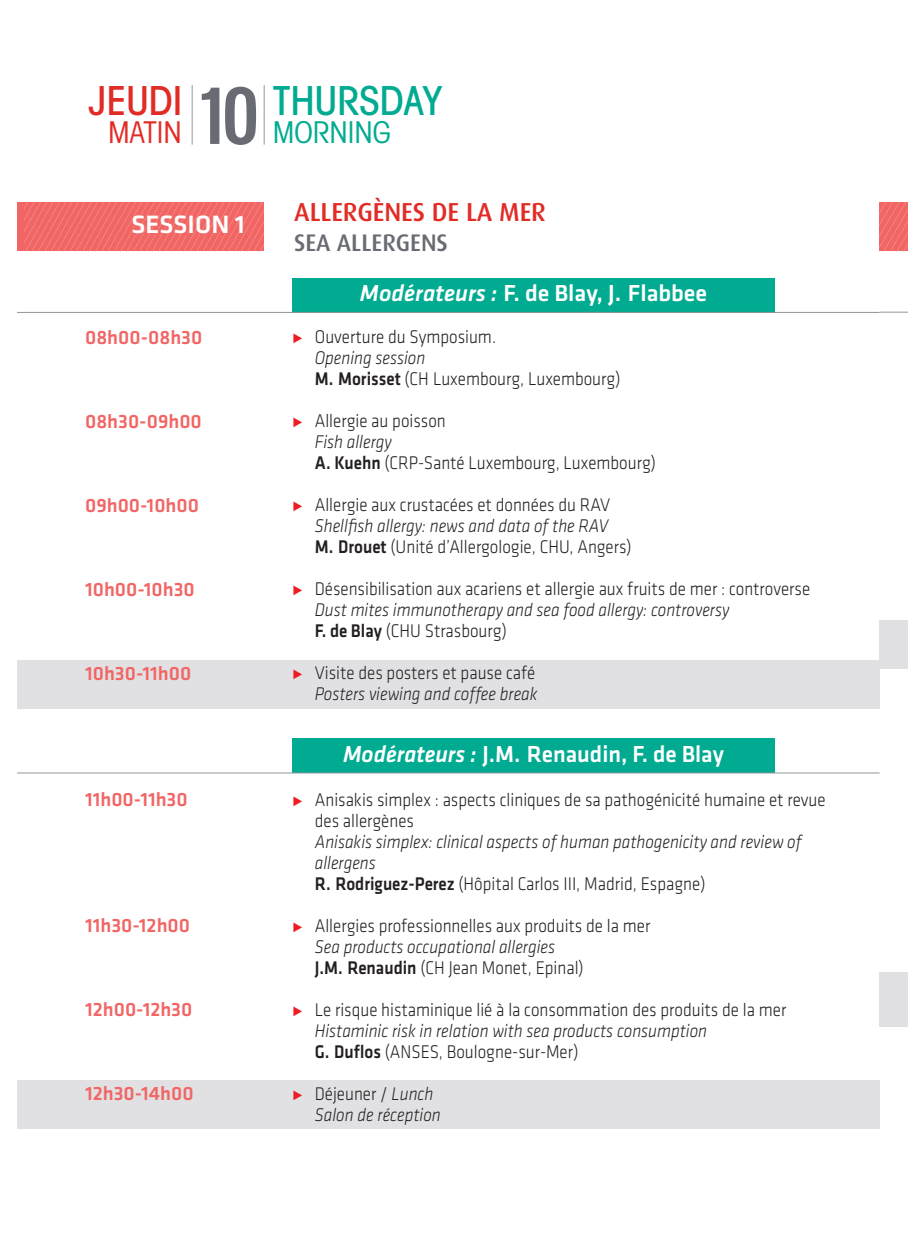
<style>
.page{position:relative;width:908px;height:1248px;background:#fff}
.page>*{position:absolute;margin:0;border:0;box-sizing:border-box;transform-origin:0 0}
.t1{font:500 condensed 40px "Avant Garde";color:#00ab91}
.t2{font:condensed 30px "Avant Garde";color:#00ab91}
.t3{font:condensed 30px "Avant Garde";color:#e12c26}
.t4{font:500 26px "Dax";letter-spacing:-.005em;color:#e12c26}
.t5{font:500 26px "Klavika";color:#fff}
.t6{font:500 24px "Klavika";color:#fff}
.t7{font:500 24px "Dax";color:#696b73}
.t8{font:500 20px "Klavika";color:#f16665}
.t9{font:300 19px/21px "Klavika";color:#231f20;scale:.9 1}
.t10{font:italic 300 19px/21px "Klavika";color:#231f20;scale:.9 1}
.s1{color:#e12c26}
.s2{font-family:"Olympia";font-weight:600;font-size:78px;color:#696b73}
.s3{font-style:italic}
.s4{color:#ee1d23}
.s5{font-weight:500}
.s6{font-style:normal;color:#ee1d23}
.s7{font-style:normal}
.s8{font-weight:500;font-style:normal}
</style>
<div class="page">
<div style="left:17px;top:660px;width:862px;height:48px;background:#e1e1e3"></div>
<div style="left:17px;top:1079px;width:862px;height:49px;background:#e1e1e3"></div>
<div style="left:879px;top:972px;width:28px;height:54px;background:#e1e1e3"></div>
<div style="left:879px;top:619px;width:28px;height:49px;background:#e1e1e3"></div>
<img style="left:17px;top:202px;width:247px;height:49px">
<img style="left:879px;top:202px;width:28px;height:49px">
<div style="left:292px;top:278px;width:482px;height:34px;background:#00ab91"></div>
<div style="left:292px;top:738px;width:482px;height:35px;background:#00ab91"></div>
<hr style="left:17px;top:312px;width:862px;height:1px;background:#939598">
<hr style="left:17px;top:772px;width:862px;height:1px;background:#939598">
<svg style="left:879px;top:311px;width:28px;height:1px"></svg>
<hr style="left:191px;top:85px;width:1px;height:60px;background:#939598">
<hr style="left:263px;top:85px;width:1px;height:60px;background:#939598">
<h1 class="t1" style="left:89px;top:86px;width:355px"><span class="s1">JEUDI</span> <span class="s2">10</span> THURSDAY</h1>
<h2 class="t3" style="left:108px;top:121px;width:75px">MATIN</h2>
<h2 class="t2" style="left:272px;top:121px;width:120px">MORNING</h2>
<h3 class="t5" style="left:131px;top:216px;width:115px">SESSION 1</h3>
<p class="t8" style="left:85px;top:330px;width:119px">08h00-08h30</p>
<p class="t8" style="left:85px;top:414px;width:118px">08h30-09h00</p>
<p class="t8" style="left:85px;top:498px;width:115px">09h00-10h00</p>
<p class="t8" style="left:85px;top:582px;width:111px">10h00-10h30</p>
<p class="t8" style="left:85px;top:666px;width:108px">10h30-11h00</p>
<p class="t8" style="left:85px;top:792px;width:104px">11h00-11h30</p>
<p class="t8" style="left:85px;top:918px;width:106px">11h30-12h00</p>
<p class="t8" style="left:85px;top:1002px;width:109px">12h00-12h30</p>
<p class="t8" style="left:85px;top:1086px;width:110px">12h30-14h00</p>
<h3 class="t4" style="left:294px;top:201px;width:253px">ALLERGÈNES DE LA MER</h3>
<p class="t7" style="left:294px;top:232px;width:155px">SEA ALLERGENS</p>
<p class="t6" style="left:360px;top:285px;width:348px"><span class="s3">Modérateurs :</span> F. de Blay, J. Flabbee</p>
<p class="t9" style="left:314px;top:328px;width:341px;text-indent:-22px"><span class="s4">•</span> Ouverture du Symposium.<br><span class="s3">Opening session<br></span><span class="s5">M. Morisset</span> (CH Luxembourg, Luxembourg)</p>
<p class="t9" style="left:314px;top:412px;width:380px;text-indent:-22px"><span class="s4">•</span> Allergie au poisson<br><span class="s3">Fish allergy<br></span><span class="s5">A. Kuehn</span> (CRP-Santé Luxembourg, Luxembourg)</p>
<p class="t9" style="left:314px;top:496px;width:353px;text-indent:-23px"><span class="s4">•</span> Allergie aux crustacées et données du RAV<br><span class="s3">Shellfish allergy: news and data of the RAV<br></span><span class="s5">M. Drouet</span> (Unité d’Allergologie, CHU, Angers)</p>
<p class="t9" style="left:314px;top:580px;width:551px;text-indent:-22px"><span class="s4">•</span> Désensibilisation aux acariens et allergie aux fruits de mer : controverse<br><span class="s3">Dust mites immunotherapy and sea food allergy: controversy<br></span><span class="s5">F. de Blay</span> (CHU Strasbourg)</p>
<p class="t10" style="left:292px;top:664px;width:274px;text-align:right"><span class="s6">•</span> <span class="s7">Visite des posters et pause café<br></span>Posters viewing and coffee break</p>
<p class="t6" style="left:343px;top:745px;width:382px"><span class="s3">Modérateurs :</span> J.M. Renaudin, F. de Blay</p>
<p class="t9" style="left:314px;top:790px;width:569px;text-indent:-22px"><span class="s4">•</span> Anisakis simplex : aspects cliniques de sa pathogénicité humaine et revue des allergènes</p>
<p class="t10" style="left:314px;top:832px;width:542px">Anisakis simplex: clinical aspects of human pathogenicity and review of allergens<br><span class="s8">R. Rodriguez-Perez</span> <span class="s7">(Hôpital Carlos III, Madrid, Espagne)</span></p>
<p class="t9" style="left:314px;top:916px;width:374px;text-indent:-22px"><span class="s4">•</span> Allergies professionnelles aux produits de la mer<br><span class="s3">Sea products occupational allergies<br></span><span class="s5">J.M. Renaudin</span> (CH Jean Monet, Epinal)</p>
<p class="t9" style="left:314px;top:1000px;width:525px;text-indent:-22px"><span class="s4">•</span> Le risque histaminique lié à la consommation des produits de la mer<br><span class="s3">Histaminic risk in relation with sea products consumption<br></span><span class="s5">G. Duflos</span> (ANSES, Boulogne-sur-Mer)</p>
<p class="t10" style="left:314px;top:1084px;width:141px;text-indent:-22px"><span class="s6">•</span> <span class="s7">Déjeuner /</span> Lunch<br>Salon de réception</p>
</div>
